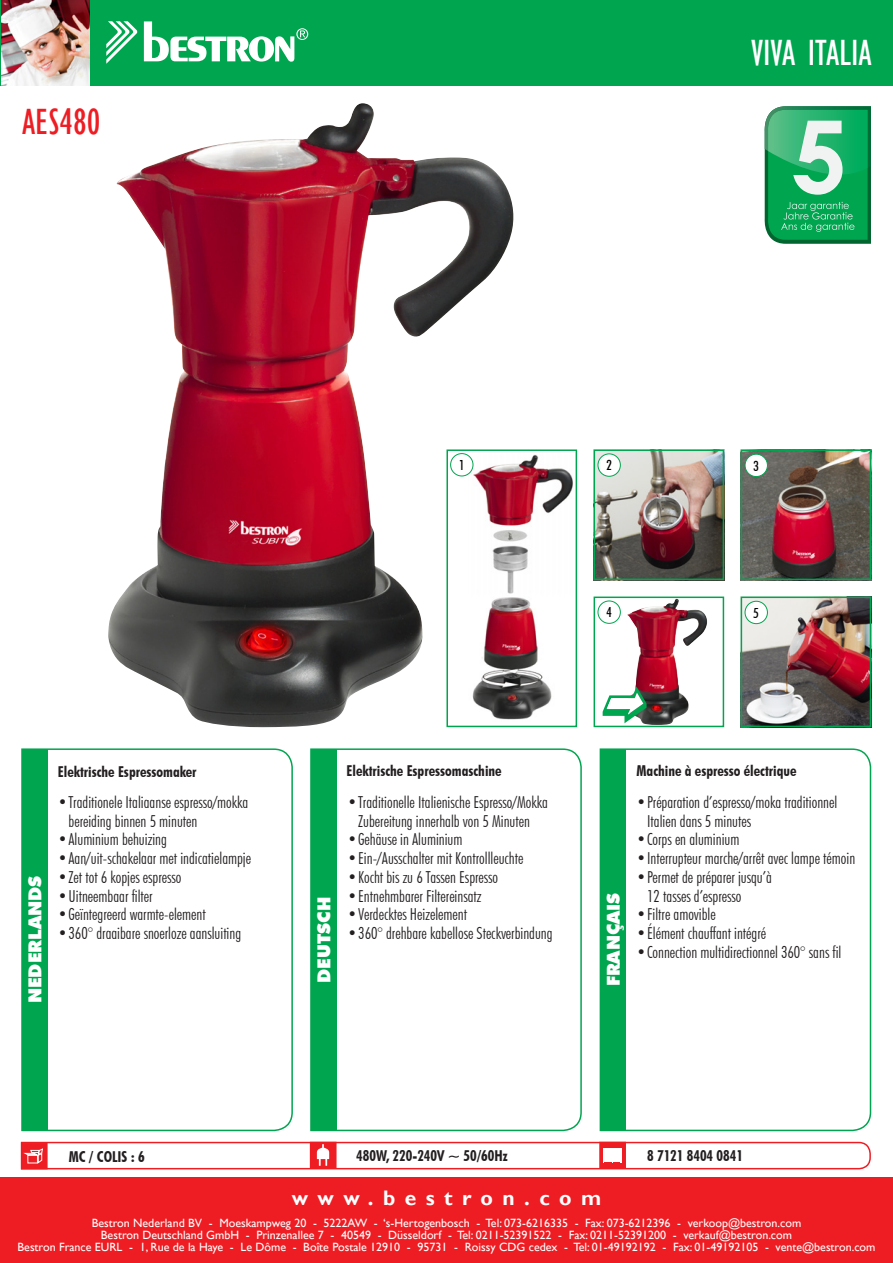
<style>
.page{position:relative;width:893px;height:1263px;background:#fff}
.page>*{position:absolute;margin:0;border:0;box-sizing:border-box;transform-origin:0 0}
.t1{font:condensed 37.5px "Gill Sans";color:#fff}
.t2{font:condensed 37.5px "Gill Sans";color:#ee1d23}
.t3{font:700 21px "Gill Sans";letter-spacing:.45em;color:#fff}
.t4{font:900 18px "Futura BT";color:#fff}
.t5{font:900 17.85px "Futura BT";color:#fff}
.Tekst{font:300 condensed 16.5px/18.8px "Futura BT";color:#231f20}
.Koptekst{font:700 condensed 15px "Futura BT";color:#231f20}
.t6{font:500 condensed 13.95px "Futura BT";color:#000}
.t7{font:12px "Gill Sans";color:#fff}
</style>
<div class="page">
<div style="left:0;top:1178px;width:893px;height:85px;background:#ee1d23"></div>
<svg style="left:21px;top:748px;width:272px;height:384px"></svg>
<svg style="left:599px;top:748px;width:273px;height:384px"></svg>
<svg style="left:310px;top:748px;width:272px;height:384px"></svg>
<div style="left:0;top:0;width:893px;height:85px;background:#00a54f"></div>
<svg style="left:144px;top:21px;width:164px;height:41px"></svg>
<svg style="left:106px;top:21px;width:32px;height:43px"></svg>
<svg style="left:765px;top:106px;width:106px;height:138px;background:#36b072"></svg>
<img style="left:1px;top:0;width:88px;height:85px">
<div style="left:22px;top:749px;width:25px;height:381px;background:#00a54f"></div>
<div style="left:311px;top:749px;width:25px;height:381px;background:#00a54f"></div>
<div style="left:600px;top:749px;width:26px;height:381px;background:#00a54f"></div>
<svg style="left:20px;top:1141px;width:851px;height:29px"></svg>
<img style="left:108px;top:103px;width:406px;height:624px">
<div style="left:447px;top:450px;width:129px;height:276px;background:#fff"></div>
<img style="left:468px;top:455px;width:105px;height:265px">
<div style="left:446px;top:449px;width:131px;height:278px;border:2px solid #00a54f"></div>
<img style="left:597px;top:452px;width:124px;height:125px">
<div style="left:594px;top:449px;width:130px;height:131px;border:2px solid #00a54f"></div>
<img style="left:744px;top:452px;width:124px;height:125px">
<div style="left:741px;top:449px;width:130px;height:131px;border:2px solid #00a54f"></div>
<img style="left:627px;top:599px;width:80px;height:125px">
<div style="left:594px;top:596px;width:130px;height:131px;border:2px solid #00a54f"></div>
<img style="left:744px;top:599px;width:124px;height:125px">
<div style="left:741px;top:596px;width:130px;height:131px;border:2px solid #00a54f"></div>
<div style="left:451px;top:454px;width:22px;height:22px;background:#fff;border-radius:50%"></div>
<div style="left:450px;top:453px;width:23px;height:23px;border:1px solid #00a54f;border-radius:50%"></div>
<div style="left:598px;top:454px;width:22px;height:22px;background:#fff;border-radius:50%"></div>
<div style="left:598px;top:453px;width:23px;height:24px;border:1px solid #00a54f;border-radius:50%"></div>
<div style="left:745px;top:454px;width:22px;height:23px;background:#fff;border-radius:50%"></div>
<div style="left:745px;top:454px;width:23px;height:23px;border:1px solid #00a54f;border-radius:50%"></div>
<div style="left:598px;top:601px;width:23px;height:23px;border:1px solid #00a54f;border-radius:50%"></div>
<div style="left:745px;top:601px;width:22px;height:23px;background:#fff;border-radius:50%"></div>
<div style="left:745px;top:601px;width:23px;height:23px;border:1px solid #00a54f;border-radius:50%"></div>
<svg style="left:603px;top:686px;width:43px;height:37px"></svg>
<p class="t2" style="left:22px;top:100px;width:80px">AES480</p>
<p class="t1" style="left:751px;top:30px;width:122px">VIVA ITALIA</p>
<p class="t6" style="left:459px;top:457px;width:7px">1</p>
<p class="t6" style="left:606px;top:457px;width:7px">2</p>
<p class="t6" style="left:753px;top:457px;width:7px">3</p>
<p class="t6" style="left:606px;top:604px;width:7px">4</p>
<p class="t6" style="left:753px;top:604px;width:7px">5</p>
<p class="t4" style="left:24px;top:1003px;width:129px;rotate:-90deg">NEDERLANDS</p>
<p class="Koptekst" style="left:58px;top:763px;width:140px">Elektrische Espressomaker</p>
<p class="Koptekst" style="left:347px;top:762px;width:157px">Elektrische Espressomaschine</p>
<p class="Koptekst" style="left:637px;top:762px;width:161px">Machine à espresso électrique</p>
<p class="Tekst" style="left:69px;top:792px;width:181px;text-indent:-11px">• Traditionele Italiaanse espresso/mokka bereiding binnen 5 minuten</p>
<p class="Tekst" style="left:58px;top:830px;width:110px">• Aluminium behuizing</p>
<p class="Tekst" style="left:58px;top:849px;width:195px">• Aan/uit-schakelaar met indicatielampje</p>
<p class="Tekst" style="left:58px;top:867px;width:125px">• Zet tot 6 kopjes espresso</p>
<p class="Tekst" style="left:58px;top:886px;width:96px">• Uitneembaar filter</p>
<p class="Tekst" style="left:58px;top:905px;width:149px">• Geïntegreerd warmte-element</p>
<p class="Tekst" style="left:58px;top:924px;width:185px">• 360° draaibare snoerloze aansluiting</p>
<p class="Tekst" style="left:348px;top:792px;width:202px;text-align:center">• Traditionelle Italienische Espresso/Mokka<br>Zubereitung innerhalb von 5 Minuten</p>
<p class="Tekst" style="left:348px;top:830px;width:116px">• Gehäuse in Aluminium</p>
<p class="Tekst" style="left:348px;top:849px;width:177px">• Ein-/Ausschalter mit Kontrollleuchte</p>
<p class="Tekst" style="left:348px;top:867px;width:152px">• Kocht bis zu 6 Tassen Espresso</p>
<p class="Tekst" style="left:348px;top:886px;width:135px">• Entnehmbarer Filtereinsatz</p>
<p class="Tekst" style="left:348px;top:905px;width:121px">• Verdecktes Heizelement</p>
<p class="Tekst" style="left:348px;top:924px;width:206px">• 360° drehbare kabellose Steckverbindung</p>
<p class="t4" style="left:313px;top:983px;width:88px;rotate:-90deg">DEUTSCH</p>
<p class="t5" style="left:603px;top:986px;width:95px;rotate:-90deg">FRANÇAIS</p>
<p class="Tekst" style="left:647px;top:792px;width:192px;text-indent:-11px">• Préparation d’espresso/moka traditionnel<br>Italien dans 5 minutes</p>
<p class="Tekst" style="left:637px;top:830px;width:104px">• Corps en aluminium</p>
<p class="Tekst" style="left:637px;top:849px;width:220px">• Interrupteur marche/arrêt avec lampe témoin</p>
<p class="Tekst" style="left:647px;top:867px;width:126px;text-indent:-11px">• Permet de préparer jusqu’à<br>12 tasses d’espresso</p>
<p class="Tekst" style="left:637px;top:905px;width:81px">• Filtre amovible</p>
<p class="Tekst" style="left:637px;top:924px;width:131px">• Élément chauffant intégré</p>
<p class="Tekst" style="left:637px;top:942px;width:206px">• Connection multidirectionnel 360° sans fil</p>
<p class="Koptekst" style="left:69px;top:1147px;width:77px">MC / COLIS : 6</p>
<p class="Koptekst" style="left:356px;top:1146px;width:153px">480W, 220-240V ~ 50/60Hz</p>
<p class="Koptekst" style="left:647px;top:1146px;width:97px">8 7121 8404 0841</p>
<p class="t3" style="left:292px;top:1186px;width:311px">www.bestron.com</p>
<p class="t7" style="left:92px;top:1215px;width:711px">Bestron Nederland BV - Moeskampweg 20 - 5222AW - ‘s-Hertogenbosch - Tel: 073-6216335 - Fax: 073-6212396 - verkoop@bestron.com</p>
<p class="t7" style="left:101px;top:1227px;width:693px">Bestron Deutschland GmbH - Prinzenallee 7 - 40549 - Düsseldorf - Tel: 0211-52391522 - Fax: 0211-52391200 - verkauf@bestron.com</p>
<p class="t7" style="left:18px;top:1239px;width:859px">Bestron France EURL - 1, Rue de la Haye - Le Dôme - Boîte Postale 12910 - 95731 - Roissy CDG cedex - Tel: 01-49192192 - Fax: 01-49192105 - vente@bestron.com</p>
</div>
